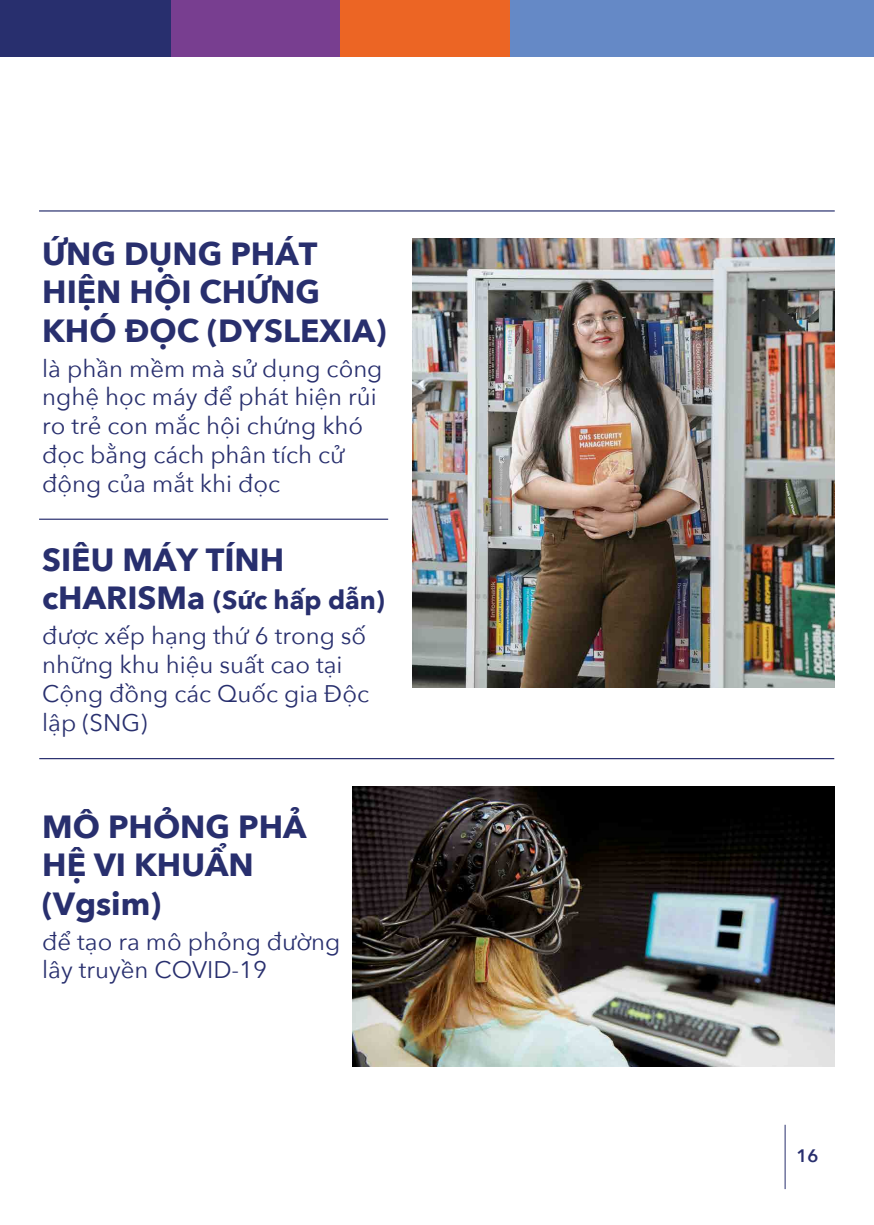
<style>
.page{position:relative;width:874px;height:1225px;background:#fff}
.page>*{position:absolute;margin:0;border:0;box-sizing:border-box;transform-origin:0 0}
.t1{font:700 32px/38.4px "Avenir Next";color:#282f6e}
.t2{font:700 26px "Avenir Next";color:#282f6e}
.t3{font:24px/28.8px "Avenir Next";color:#282f6e}
.t4{font:600 18px "Avenir Next";color:#282f6e}
.s1{font-size:32px}
</style>
<div class="page">
<hr style="left:784px;top:1124px;width:1px;height:65px;background:#282f6e">
<hr style="left:39px;top:210px;width:795px;height:1px;background:#282f6e">
<hr style="left:39px;top:518px;width:349px;height:2px;background:#282f6e">
<hr style="left:39px;top:758px;width:794px;height:1px;background:#282f6e">
<img style="left:412px;top:238px;width:421px;height:450px">
<img style="left:352px;top:786px;width:481px;height:280px">
<div style="left:339px;top:0;width:171px;height:57px;background:#ec6524"></div>
<div style="left:169px;top:0;width:170px;height:57px;background:#783e90"></div>
<div style="left:0;top:0;width:170px;height:57px;background:#282f6e"></div>
<div style="left:510px;top:0;width:363px;height:57px;background:#6589c6"></div>
<h1 class="t1" style="left:42px;top:234px;width:345px">ỨNG DỤNG PHÁT<br>HIỆN HỘI CHỨNG<br>KHÓ ĐỌC (DYSLEXIA)</h1>
<p class="t3" style="left:42px;top:353px;width:341px">là phần mềm mà sử dụng công nghệ học máy để phát hiện rủi ro trẻ con mắc hội chứng khó đọc bằng cách phân tích cử động của mắt khi đọc</p>
<h1 class="t1" style="left:42px;top:540px;width:243px">SIÊU MÁY TÍNH</h1>
<p class="t2" style="left:42px;top:578px;width:344px"><span class="s1">cHARISMa</span> (Sức hấp dẫn)</p>
<p class="t3" style="left:42px;top:620px;width:328px">được xếp hạng thứ 6 trong số những khu hiệu suất cao tại<br>Cộng đồng các Quốc gia Độc lập (SNG)</p>
<h1 class="t1" style="left:42px;top:807px;width:266px">MÔ PHỎNG PHẢ<br>HỆ VI KHUẨN (Vgsim)</h1>
<p class="t3" style="left:42px;top:925px;width:299px">để tạo ra mô phỏng đường lây truyền COVID-19</p>
<p class="t4" style="left:796px;top:1140px;width:23px">16</p>
</div>
